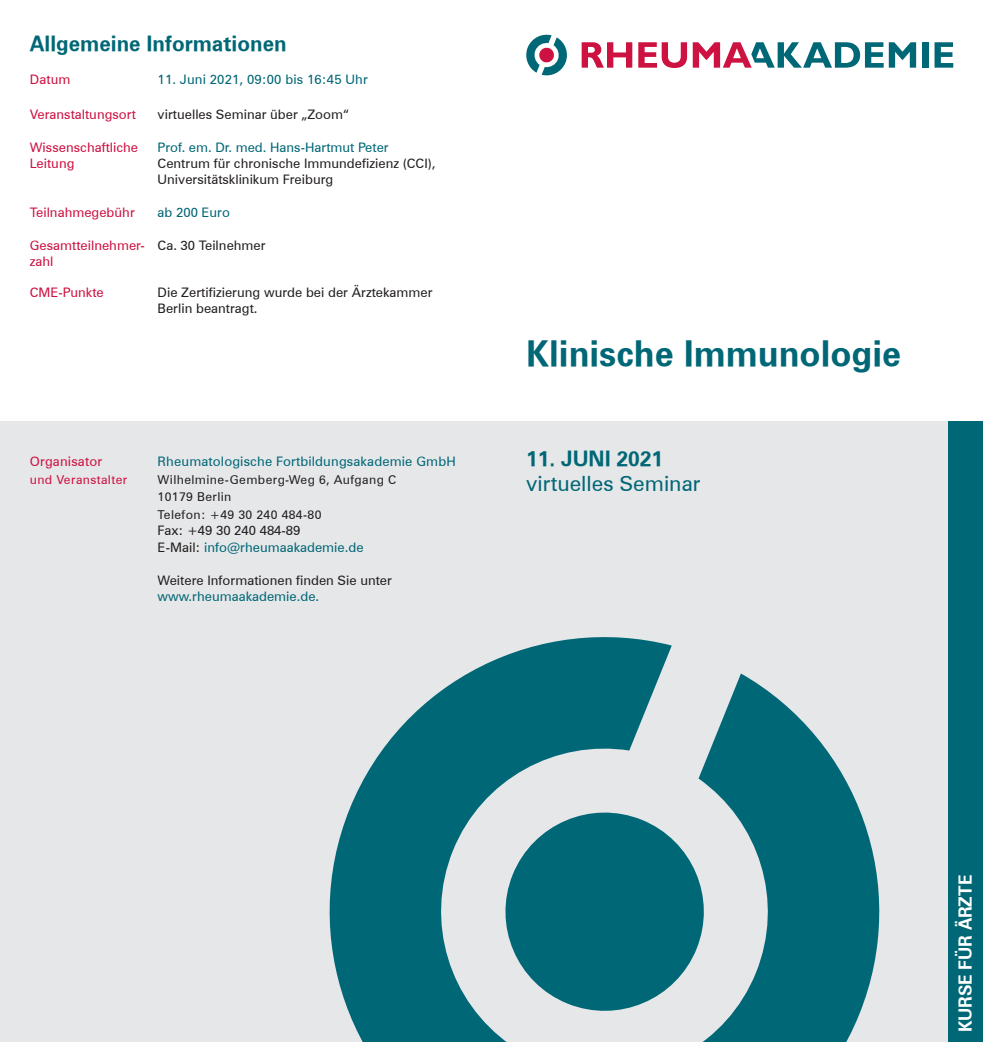
<style>
.page{position:relative;width:983px;height:1042px;background:#fff}
.page>*{position:absolute;margin:0;border:0;box-sizing:border-box;transform-origin:0 0}
.t1{font:35px "Zurich Bold BT";color:#006776}
.t2{font:21px "Zurich Bold BT";color:#006776}
.t3{font:21px "Zurich BT";color:#006776}
.t4{font:17.5px "Zurich Bold BT";color:#fff}
.t5{font:13.12px/15.8px "Zurich BT";color:#231f20}
.t6{font:13.12px "Zurich BT";letter-spacing:.01em;color:#006776}
.t7{font:13.12px/15.8px "Zurich BT";color:#cd1141}
.t8{font:12.25px/17.5px "Zurich BT";letter-spacing:.03em;color:#231f20}
.t9{font:12.25px "Zurich BT";letter-spacing:.03em;color:#cd1141}
.s1{color:#231f20}
.s2{color:#006776}
</style>
<div class="page">
<div style="left:0;top:422px;width:972px;height:620px;background:#e6e7e9"></div>
<div style="left:947px;top:422px;width:35px;height:620px;background:#006776"></div>
<svg style="left:581px;top:42px;width:51px;height:26px"></svg>
<svg style="left:638px;top:42px;width:277px;height:26px"></svg>
<div style="left:921px;top:42px;width:7px;height:26px;background:#006776"></div>
<svg style="left:934px;top:42px;width:19px;height:26px"></svg>
<svg style="left:526px;top:34px;width:41px;height:42px"></svg>
<svg style="left:698px;top:673px;width:182px;height:369px;fill:#006776"></svg>
<svg style="left:329px;top:637px;width:342px;height:405px;fill:#006776"></svg>
<svg style="left:492px;top:799px;width:225px;height:225px;fill:#006776"></svg>
<h2 class="t2" style="left:30px;top:30px;width:258px">Allgemeine Informationen</h2>
<p class="t7" style="left:30px;top:71px;width:42px">Datum</p>
<p class="t6" style="left:158px;top:71px;width:212px">11. Juni 2021, 09:00 bis 16:45 Uhr</p>
<p class="t7" style="left:30px;top:106px;width:108px">Veranstaltungsort</p>
<p class="t5" style="left:158px;top:106px;width:193px">virtuelles Seminar über „Zoom“</p>
<p class="t7" style="left:30px;top:140px;width:110px">Wissenschaftliche</p>
<p class="t6" style="left:158px;top:140px;width:232px">Prof. em. Dr. med. Hans-Hartmut Peter</p>
<p class="t7" style="left:30px;top:155px;width:46px">Leitung</p>
<p class="t5" style="left:158px;top:155px;width:279px">Centrum für chronische Immundefizienz (CCI),<br>Universitätsklinikum Freiburg</p>
<p class="t7" style="left:30px;top:204px;width:106px">Teilnahmegebühr</p>
<p class="t6" style="left:158px;top:204px;width:74px">ab 200 Euro</p>
<p class="t7" style="left:30px;top:238px;width:237px">Gesamtteilnehmer- <span class="s1">Ca. 30 Teilnehmer </span>zahl</p>
<p class="t7" style="left:30px;top:285px;width:75px">CME-Punkte</p>
<p class="t5" style="left:158px;top:285px;width:276px">Die Zertifizierung wurde bei der Ärztekammer<br>Berlin beantragt.</p>
<p class="t7" style="left:30px;top:454px;width:74px">Organisator</p>
<p class="t6" style="left:158px;top:454px;width:299px">Rheumatologische Fortbildungsakademie GmbH</p>
<p class="t9" style="left:30px;top:472px;width:99px">und Veranstalter</p>
<p class="t8" style="left:158px;top:471px;width:240px">Wilhelmine-Gemberg-Weg 6, Aufgang C<br>10179 Berlin<br>Telefon: +49 30 240 484-80</p>
<p class="t5" style="left:158px;top:521px;width:207px;line-height:17.5px">Fax: +49 30 240 484-89<br>E-Mail: <span class="s2">info@rheumaakademie.de</span></p>
<p class="t5" style="left:158px;top:573px;width:236px">Weitere Informationen finden Sie unter</p>
<p class="t6" style="left:158px;top:588px;width:163px">www.rheumaakademie.de.</p>
<h1 class="t1" style="left:526px;top:333px;width:376px">Klinische Immunologie</h1>
<h2 class="t2" style="left:526px;top:445px;width:138px">11. JUNI 2021</h2>
<h2 class="t3" style="left:526px;top:470px;width:176px">virtuelles Seminar</h2>
<h3 class="t4" style="left:954px;top:1032px;width:159px;rotate:-90deg">KURSE FÜR ÄRZTE</h3>
</div>
